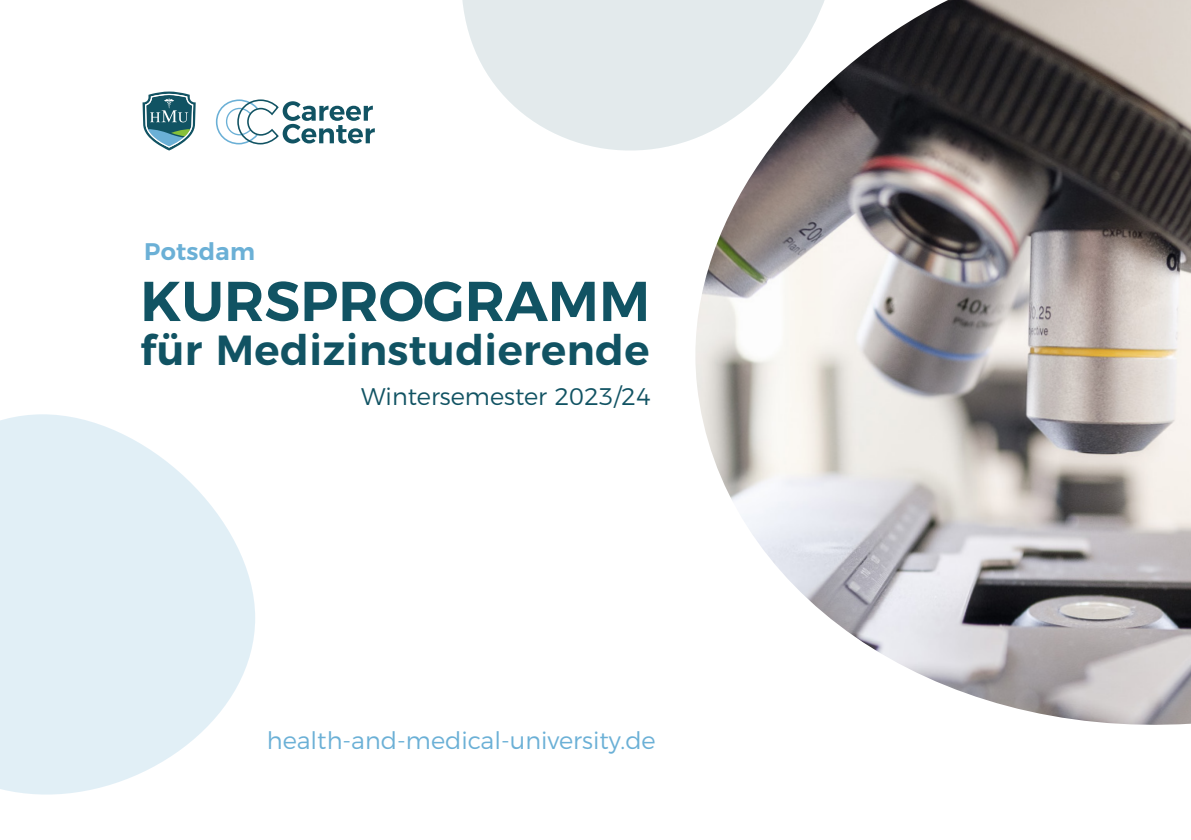
<style>
.page{position:relative;width:1191px;height:840px;background:#fff}
.page>*{position:absolute;margin:0;border:0;box-sizing:border-box;transform-origin:0 0}
.t1{font:600 56px "Montserrat";color:#115363}
.t2{font:600 42px "Montserrat";letter-spacing:.01em;color:#115363}
.t3{font:300 24px "Montserrat";color:#6bb0d6}
.t4{font:300 24px "Montserrat";color:#115363}
.t5{font:600 24px "Montserrat";letter-spacing:.01em;color:#6bb0d6}
</style>
<div class="page">
<img style="left:695px;top:0;width:496px;height:725px">
<svg style="left:0;top:414px;width:255px;height:380px;fill:#e1eff6"></svg>
<svg style="left:142px;top:91px;width:54px;height:59px"></svg>
<svg style="left:215px;top:99px;width:160px;height:46px"></svg>
<svg style="left:462px;top:0;width:388px;height:172px;fill:#e3eaec"></svg>
<p class="t5" style="left:144px;top:231px;width:112px">Potsdam</p>
<h1 class="t1" style="left:140px;top:255px;width:511px">KURSPROGRAMM</h1>
<h2 class="t2" style="left:140px;top:316px;width:511px">für Medizinstudierende</h2>
<p class="t4" style="left:361px;top:377px;width:291px">Wintersemester 2023/24</p>
<p class="t3" style="left:267px;top:721px;width:390px">health-and-medical-university.de</p>
</div>
